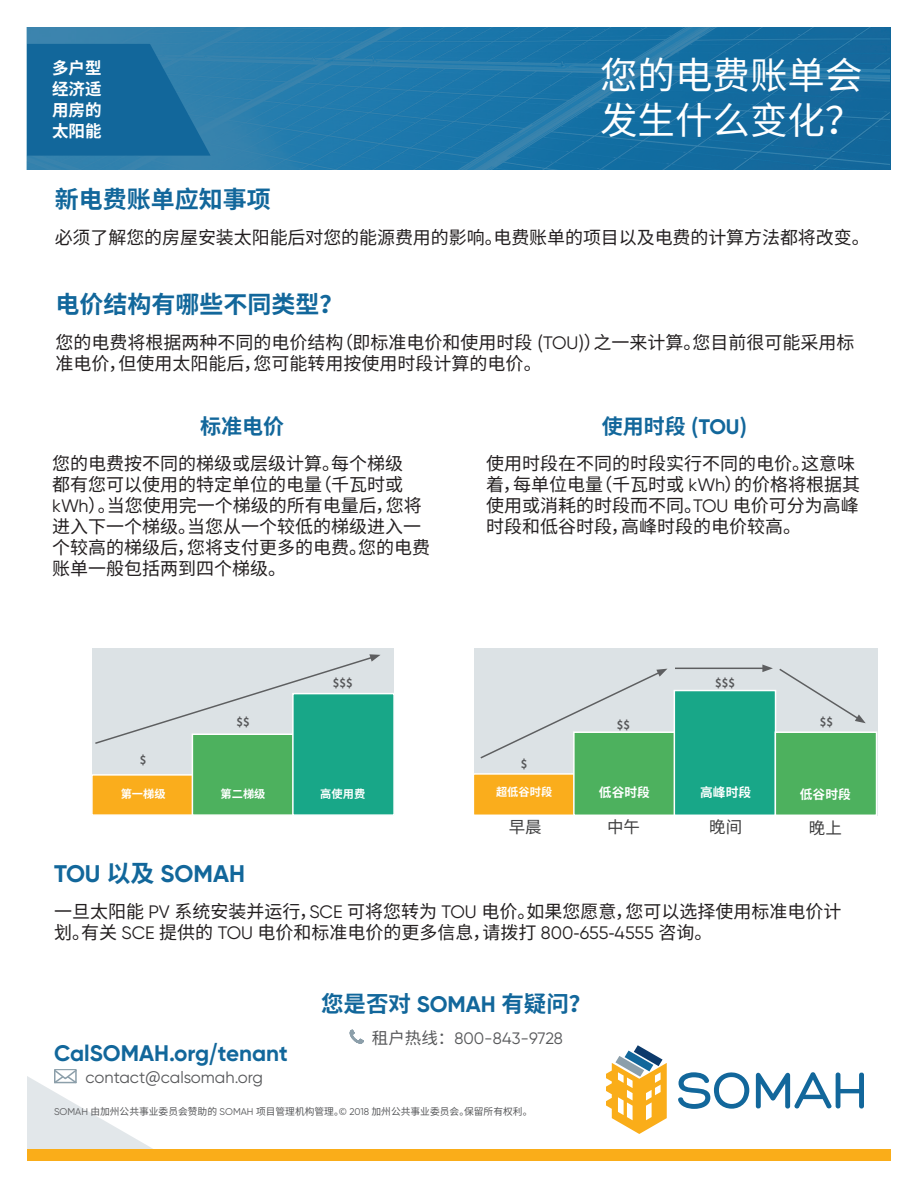
<style>
.page{position:relative;width:918px;height:1188px;background:#fff}
.page>*{position:absolute;margin:0;border:0;box-sizing:border-box;transform-origin:0 0}
.Header_Title{font:37.5px/45px "Noto Sans CJ Ksc";color:#fff}
.Body{font:700 24px "Noto Sans CJ Ksc";color:#12679b}
.Body-2{font:700 24px "Gilroy";color:#12679b}
.t1{font:700 22.5px "Gilroy";color:#12679b}
.t2{font:700 22.5px "Noto Sans CJ Ksc";color:#12679b}
.Body-3{font:700 21px "Noto Sans CJ Ksc";color:#12679b}
.Body-4{font:18px/21px "Noto Sans CJ Ksc";color:#231f20}
.t3{font:16.5px "Gilroy";color:#57585a}
.Header_SOMAH_name{font:700 16.5px/21px "Noto Sans CJ Ksc";color:#fff;text-align:justify}
.Bullets_-_checkmark{font:16.5px "Noto Sans CJ Ksc";color:#3e3e3f}
.Bullets_-_checkmark-2{font:700 12.75px "Noto Sans CJ Ksc";color:#fff}
.Bullets_-_checkmark-3{font:700 11.25px "Noto Sans CJ Ksc";color:#fff}
.Bullets_-_checkmark-4{font:700 11.25px "Noto Sans CJ Ksc";color:#57585a}
.Footer_Disclaimer{font:9.75px "Noto Sans CJ Ksc";color:#57585a}
.s1{font-family:"Gilroy"}
.s2{font-family:"Noto Sans CJ Ksc"}
</style>
<div class="page">
<img style="left:27px;top:27px;width:863px;height:143px">
<svg style="left:678px;top:1072px;width:71px;height:37px"></svg>
<svg style="left:756px;top:1072px;width:108px;height:37px"></svg>
<svg style="left:606px;top:1045px;width:61px;height:89px"></svg>
<div style="left:27px;top:1150px;width:864px;height:11px;background:#faad19"></div>
<svg style="left:27px;top:44px;width:184px;height:112px;background:#176b9e"></svg>
<svg style="left:27px;top:1069px;width:146px;height:81px"></svg>
<svg style="left:350px;top:1030px;width:14px;height:14px"></svg>
<div style="left:92px;top:648px;width:302px;height:167px;background:#dce2e5"></div>
<div style="left:91px;top:774px;width:103px;height:42px;background:#faad1c;border:2px solid #fff"></div>
<div style="left:192px;top:734px;width:102px;height:82px;background:#4db15e;border:2px solid #fff"></div>
<div style="left:292px;top:693px;width:103px;height:123px;background:#18a788;border:2px solid #fff"></div>
<svg style="left:95px;top:654px;width:286px;height:91px"></svg>
<div style="left:474px;top:648px;width:403px;height:168px;background:#dce2e5"></div>
<div style="left:473px;top:773px;width:102px;height:43px;background:#faad1c;border:2px solid #fff"></div>
<div style="left:573px;top:731px;width:103px;height:85px;background:#4db15e;border:2px solid #fff"></div>
<div style="left:674px;top:690px;width:102px;height:126px;background:#18a788;border:2px solid #fff"></div>
<div style="left:775px;top:731px;width:102px;height:85px;background:#4db15e;border:2px solid #fff"></div>
<svg style="left:480px;top:669px;width:187px;height:91px"></svg>
<hr style="left:675px;top:668px;width:90px;height:1px;background:#3e3e3f">
<svg style="left:762px;top:664px;width:104px;height:59px"></svg>
<p class="Header_SOMAH_name" style="left:52px;top:58px;width:51px">多户型经济适用房的太阳能</p>
<p class="Header_Title" style="left:600px;top:54px;width:264px">您的电费账单会发生什么变化？</p>
<p class="Body" style="left:55px;top:186px;width:217px">新电费账单应知事项</p>
<p class="Body-4" style="left:55px;top:227px;width:817px">必须了解您的房屋安装太阳能后对您的能源费用的影响。电费账单的项目以及电费的计算方法都将改变。</p>
<p class="Body" style="left:56px;top:290px;width:289px">电价结构有哪些不同类型？</p>
<p class="Body-4" style="left:56px;top:332px;width:800px">您的电费将根据两种不同的电价结构（即标准电价和使用时段 (<span class="s1">TOU</span>)）之一来计算。您目前很可能采用标准电价，但使用太阳能后，您可能转用按使用时段计算的电价。</p>
<p class="Body-3" style="left:200px;top:415px;width:85px">标准电价</p>
<p class="Body-4" style="left:52px;top:454px;width:379px">您的电费按不同的梯级或层级计算。每个梯级<br>都有您可以使用的特定单位的电量（千瓦时或<span class="s1">kWh</span>）。当您使用完一个梯级的所有电量后，您将进入下一个梯级。当您从一个较低的梯级进入一个较高的梯级后，您将支付更多的电费。您的电费账单一般包括两到四个梯级。</p>
<p class="Body-3" style="left:602px;top:415px;width:147px">使用时段 (<span class="s1">TOU</span>)</p>
<p class="Body-4" style="left:486px;top:454px;width:376px">使用时段在不同的时段实行不同的电价。这意味着，每单位电量（千瓦时或 <span class="s1">kWh</span>）的价格将根据其使用或消耗的时段而不同。<span class="s1">TOU</span> 电价可分为高峰时段和低谷时段，高峰时段的电价较高。</p>
<p class="Bullets_-_checkmark-4" style="left:333px;top:676px;width:21px">$$$</p>
<p class="Bullets_-_checkmark-4" style="left:715px;top:676px;width:21px">$$$</p>
<p class="Bullets_-_checkmark-4" style="left:236px;top:715px;width:15px">$$</p>
<p class="Bullets_-_checkmark-4" style="left:617px;top:719px;width:15px">$$</p>
<p class="Bullets_-_checkmark-4" style="left:820px;top:716px;width:15px">$$</p>
<p class="Bullets_-_checkmark-4" style="left:140px;top:753px;width:8px">$</p>
<p class="Bullets_-_checkmark-4" style="left:521px;top:757px;width:8px">$</p>
<p class="Bullets_-_checkmark-3" style="left:121px;top:788px;width:46px">第一梯级</p>
<p class="Bullets_-_checkmark-3" style="left:220px;top:788px;width:46px">第二梯级</p>
<p class="Bullets_-_checkmark-3" style="left:320px;top:788px;width:46px">高使用费</p>
<p class="Bullets_-_checkmark-3" style="left:496px;top:785px;width:58px">超低谷时段</p>
<p class="Bullets_-_checkmark-2" style="left:599px;top:785px;width:52px">低谷时段</p>
<p class="Bullets_-_checkmark-2" style="left:700px;top:786px;width:52px">高峰时段</p>
<p class="Bullets_-_checkmark-2" style="left:800px;top:787px;width:53px">低谷时段</p>
<p class="Bullets_-_checkmark" style="left:509px;top:818px;width:34px">早晨</p>
<p class="Bullets_-_checkmark" style="left:607px;top:818px;width:34px">中午</p>
<p class="Bullets_-_checkmark" style="left:709px;top:818px;width:34px">晚间</p>
<p class="Bullets_-_checkmark" style="left:809px;top:819px;width:34px">晚上</p>
<p class="Body-2" style="left:54px;top:859px;width:192px">TOU <span class="s2">以及</span> SOMAH</p>
<p class="Body-4" style="left:54px;top:901px;width:789px">一旦太阳能 <span class="s1">PV</span> 系统安装并运行，<span class="s1">SCE</span> 可将您转为 <span class="s1">TOU</span> 电价。如果您愿意，您可以选择使用标准电价计划。有关 <span class="s1">SCE</span> 提供的 <span class="s1">TOU</span> 电价和标准电价的更多信息，请拨打 <span class="s1">800</span>-<span class="s1">655</span>-<span class="s1">4555</span> 咨询。</p>
<p class="t1" style="left:54px;top:1039px;width:235px">CalSOMAH.org<span class="s2">/</span>tenant</p>
<p class="t3" style="left:86px;top:1067px;width:179px">contact<span class="s2">@</span>calsomah.org</p>
<p class="t2" style="left:321px;top:991px;width:272px">您是否对 <span class="s1">SOMAH</span> 有疑问？</p>
<p class="t3" style="left:372px;top:1028px;width:192px"><span class="s2">租户热线：</span>800-843-9728</p>
<p class="Footer_Disclaimer" style="left:54px;top:1105px;width:480px"><span class="s1">SOMAH</span> 由加州公共事业委员会赞助的 <span class="s1">SOMAH</span> 项目管理机构管理。© <span class="s1">2018</span> 加州公共事业委员会。保留所有权利。</p>
</div>
